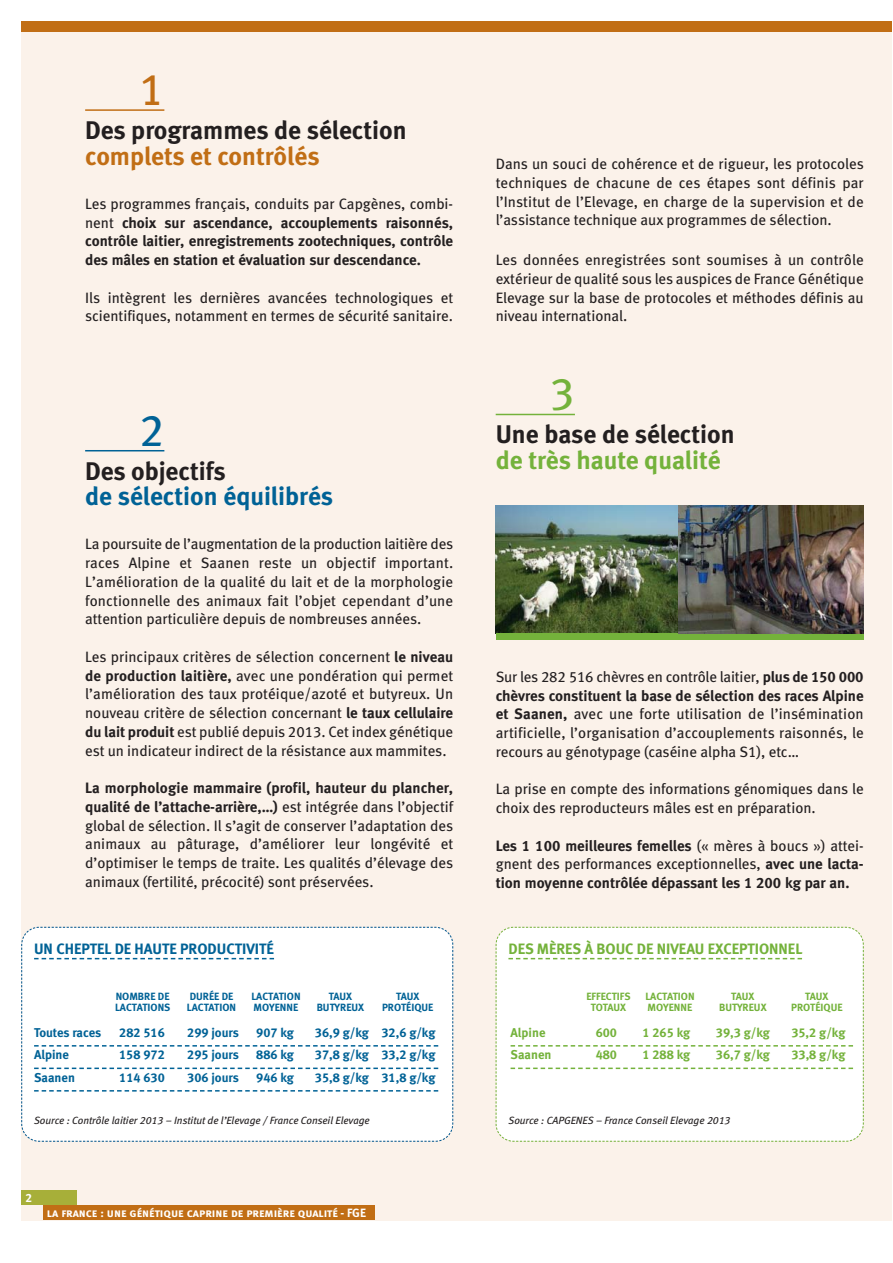
<style>
.page{position:relative;width:893px;height:1263px;background:#fff}
.page>*{position:absolute;margin:0;border:0;box-sizing:border-box;transform-origin:0 0}
.t1{font:45px "Meta Book LF";color:#74b23b}
.t2{font:45px "Meta Book LF";color:#c16e15}
.t3{font:45px "Meta Book LF";color:#006296}
.t4{font:25.5px "Meta Bold LF";color:#231f20}
.t5{font:25.5px "Meta Bold LF";color:#006296}
.t6{font:25.5px "Meta Bold LF";color:#c16e15}
.t7{font:25.5px "Meta Bold LF";color:#74b23b}
.t8{font:15px/18.8px "Meta Book LF";color:#231f20;text-align:justify}
.t9{font:15px/18.8px "Meta Bold LF";color:#231f20;text-align:justify}
.t10{font:15px "Meta Bold LF";color:#74b23b}
.t11{font:15px "Meta Bold LF";color:#006296}
.t12{font:12.75px "Meta Bold LF";color:#006296}
.t13{font:12.75px "Meta Bold LF";color:#74b23b}
.t14{font:12px "Meta Bold LF Caps";color:#fff}
.t15{font:12px "Meta Bold LF";color:#fff}
.t16{font:italic 10.5px "Meta Book LF";color:#231f20}
.t17{font:10.5px/10.5px "Meta Bold LF";color:#006296}
.t18{font:10.5px/10.5px "Meta Bold LF";color:#74b23b;text-align:center}
.s1{font-family:"Meta Book LF"}
.s2{font-family:"Meta Bold LF"}
</style>
<div class="page">
<div style="left:21px;top:32px;width:870px;height:1188px;background:#fbf2ea"></div>
<div style="left:495px;top:927px;width:369px;height:215px;background:#fff"></div>
<div style="left:21px;top:927px;width:432px;height:215px;background:#fff"></div>
<hr style="left:495px;top:414px;width:80px;height:1px;background:#74b23b">
<svg style="left:34px;top:958px;width:240px;height:1px"></svg>
<div style="left:21px;top:21px;width:870px;height:11px;background:#c16e15"></div>
<hr style="left:85px;top:109px;width:79px;height:2px;background:#c16e15">
<hr style="left:85px;top:450px;width:79px;height:1px;background:#006296">
<div style="left:43px;top:1205px;width:331px;height:15px;background:#c16e15"></div>
<div style="left:21px;top:1191px;width:56px;height:14px;background:#a7af39"></div>
<img style="left:495px;top:506px;width:183px;height:128px">
<div style="left:495px;top:634px;width:368px;height:6px;background:#74b23b"></div>
<img style="left:678px;top:506px;width:185px;height:128px">
<svg style="left:508px;top:958px;width:294px;height:1px"></svg>
<svg style="left:34px;top:1045px;width:404px;height:2px"></svg>
<svg style="left:34px;top:1068px;width:404px;height:1px"></svg>
<svg style="left:34px;top:1090px;width:404px;height:2px"></svg>
<svg style="left:510px;top:1045px;width:343px;height:2px"></svg>
<svg style="left:510px;top:1068px;width:343px;height:1px"></svg>
<h1 class="t2" style="left:139px;top:72px;width:27px">1</h1>
<h2 class="t4" style="left:85px;top:120px;width:323px">Des programmes de sélection</h2>
<h2 class="t6" style="left:85px;top:146px;width:236px">complets et contrôlés</h2>
<p class="t8" style="left:85px;top:195px;width:369px">Les programmes français, conduits par Capgènes, combi-</p>
<p class="t9" style="left:85px;top:214px;width:369px"><span class="s1">nent</span> choix sur ascendance, accouplements raisonnés, contrôle laitier, enregistrements zootechniques, contrôle des mâles en station et évaluation sur descendance.</p>
<p class="t8" style="left:85px;top:289px;width:369px">Ils intègrent les dernières avancées technologiques et scientifiques, notamment en termes de sécurité sanitaire.</p>
<h1 class="t3" style="left:139px;top:413px;width:27px">2</h1>
<h2 class="t4" style="left:85px;top:461px;width:142px">Des objectifs</h2>
<h2 class="t5" style="left:85px;top:486px;width:249px">de sélection équilibrés</h2>
<p class="t8" style="left:85px;top:536px;width:369px">La poursuite de l’augmentation de la production laitière des races Alpine et Saanen reste un objectif important.<br>L’amélioration de la qualité du lait et de la morphologie fonctionnelle des animaux fait l’objet cependant d’une attention particulière depuis de nombreuses années.</p>
<p class="t8" style="left:85px;top:649px;width:369px">Les principaux critères de sélection concernent <span class="s2">le niveau de production laitière,</span> avec une pondération qui permet l’amélioration des taux protéique/azoté et butyreux. Un nouveau critère de sélection concernant <span class="s2">le taux cellulaire du lait produit</span> est publié depuis 2013. Cet index génétique est un indicateur indirect de la résistance aux mammites.</p>
<p class="t9" style="left:85px;top:780px;width:369px">La morphologie mammaire (profil, hauteur du plancher, qualité de l’attache-arrière,…) <span class="s1">est intégrée dans l’objectif</span></p>
<p class="t8" style="left:85px;top:817px;width:369px">global de sélection. Il s’agit de conserver l’adaptation des animaux au pâturage, d’améliorer leur longévité et d’optimiser le temps de traite. Les qualités d’élevage des animaux (fertilité, précocité) sont préservées.</p>
<p class="t11" style="left:34px;top:943px;width:241px">UN CHEPTEL DE HAUTE PRODUCTIVITÉ</p>
<p class="t17" style="left:115px;top:992px;width:57px">NOMBRE DE<br>LACTATIONS</p>
<p class="t17" style="left:187px;top:992px;width:51px">DURÉE DE<br>LACTATION</p>
<p class="t17" style="left:251px;top:992px;width:51px">LACTATION<br>MOYENNE</p>
<p class="t17" style="left:317px;top:992px;width:49px;text-align:center">TAUX<br>BUTYREUX</p>
<p class="t17" style="left:382px;top:992px;width:53px;text-align:center">TAUX<br>PROTÉIQUE</p>
<p class="t12" style="left:34px;top:1027px;width:69px">Toutes races</p>
<p class="t12" style="left:119px;top:1027px;width:47px">282 516</p>
<p class="t12" style="left:187px;top:1027px;width:53px">299 jours</p>
<p class="t12" style="left:256px;top:1027px;width:39px">907 kg</p>
<p class="t12" style="left:315px;top:1027px;width:122px">36,9 g/kg 32,6 g/kg</p>
<p class="t12" style="left:34px;top:1050px;width:36px">Alpine</p>
<p class="t12" style="left:119px;top:1050px;width:47px">158 972</p>
<p class="t12" style="left:187px;top:1050px;width:53px">295 jours</p>
<p class="t12" style="left:256px;top:1050px;width:39px">886 kg</p>
<p class="t12" style="left:315px;top:1050px;width:122px">37,8 g/kg 33,2 g/kg</p>
<p class="t12" style="left:34px;top:1072px;width:42px">Saanen</p>
<p class="t12" style="left:119px;top:1072px;width:47px">114 630</p>
<p class="t12" style="left:187px;top:1072px;width:53px">306 jours</p>
<p class="t12" style="left:256px;top:1072px;width:39px">946 kg</p>
<p class="t12" style="left:315px;top:1072px;width:122px">35,8 g/kg 31,8 g/kg</p>
<p class="t16" style="left:34px;top:1116px;width:337px">Source : Contrôle laitier 2013 – Institut de l’Elevage / France Conseil Elevage</p>
<p class="t15" style="left:26px;top:1193px;width:8px">2</p>
<p class="t15" style="left:26px;top:1193px;width:8px">3</p>
<p class="t14" style="left:47px;top:1206px;width:320px">la france : une génétique caprine de première qualité <span class="s2">- FGE</span></p>
<p class="t8" style="left:495px;top:156px;width:369px">Dans un souci de cohérence et de rigueur, les protocoles techniques de chacune de ces étapes sont définis par l’Institut de l’Elevage, en charge de la supervision et de l’assistance technique aux programmes de sélection.</p>
<p class="t8" style="left:495px;top:252px;width:369px">Les données enregistrées sont soumises à un contrôle extérieur de qualité sous les auspices de France Génétique Elevage sur la base de protocoles et méthodes définis au niveau international.</p>
<h1 class="t1" style="left:549px;top:376px;width:27px">3</h1>
<h2 class="t4" style="left:495px;top:425px;width:240px">Une base de sélection</h2>
<h2 class="t7" style="left:495px;top:450px;width:226px">de très haute qualité</h2>
<p class="t8" style="left:495px;top:669px;width:369px">Sur les 282 516 chèvres en contrôle laitier, <span class="s2">plus de 150 000</span></p>
<p class="t9" style="left:495px;top:687px;width:369px">chèvres constituent la base de sélection des races Alpine</p>
<p class="t8" style="left:495px;top:706px;width:369px"><span class="s2">et Saanen,</span> avec une forte utilisation de l’insémination artificielle, l’organisation d’accouplements raisonnés, le recours au génotypage (caséine alpha S1), etc…</p>
<p class="t8" style="left:495px;top:781px;width:369px">La prise en compte des informations génomiques dans le choix des reproducteurs mâles est en préparation.</p>
<p class="t9" style="left:495px;top:837px;width:369px">Les 1 100 meilleures femelles <span class="s1">(« mères à boucs ») attei-</span></p>
<p class="t8" style="left:495px;top:856px;width:369px">gnent des performances exceptionnelles, <span class="s2">avec une lacta-</span></p>
<p class="t9" style="left:495px;top:875px;width:355px">tion moyenne contrôlée dépassant les 1 200 kg par an.</p>
<p class="t10" style="left:508px;top:943px;width:295px">DES MÈRES À BOUC DE NIVEAU EXCEPTIONNEL</p>
<p class="t18" style="left:586px;top:992px;width:46px">EFFECTIFS<br>TOTAUX</p>
<p class="t18" style="left:645px;top:992px;width:51px;text-align:left">LACTATION<br>MOYENNE</p>
<p class="t18" style="left:719px;top:992px;width:49px">TAUX<br>BUTYREUX</p>
<p class="t18" style="left:791px;top:992px;width:53px">TAUX<br>PROTÉIQUE</p>
<p class="t13" style="left:510px;top:1027px;width:36px">Alpine</p>
<p class="t13" style="left:595px;top:1027px;width:23px">600</p>
<p class="t13" style="left:642px;top:1027px;width:49px">1 265 kg</p>
<p class="t13" style="left:716px;top:1027px;width:56px">39,3 g/kg</p>
<p class="t13" style="left:791px;top:1027px;width:56px">35,2 g/kg</p>
<p class="t13" style="left:510px;top:1050px;width:42px">Saanen</p>
<p class="t13" style="left:595px;top:1050px;width:23px">480</p>
<p class="t13" style="left:642px;top:1050px;width:49px">1 288 kg</p>
<p class="t13" style="left:716px;top:1050px;width:56px">36,7 g/kg</p>
<p class="t13" style="left:791px;top:1050px;width:56px">33,8 g/kg</p>
<p class="t16" style="left:508px;top:1116px;width:223px">Source : CAPGENES – France Conseil Elevage 2013</p>
</div>
